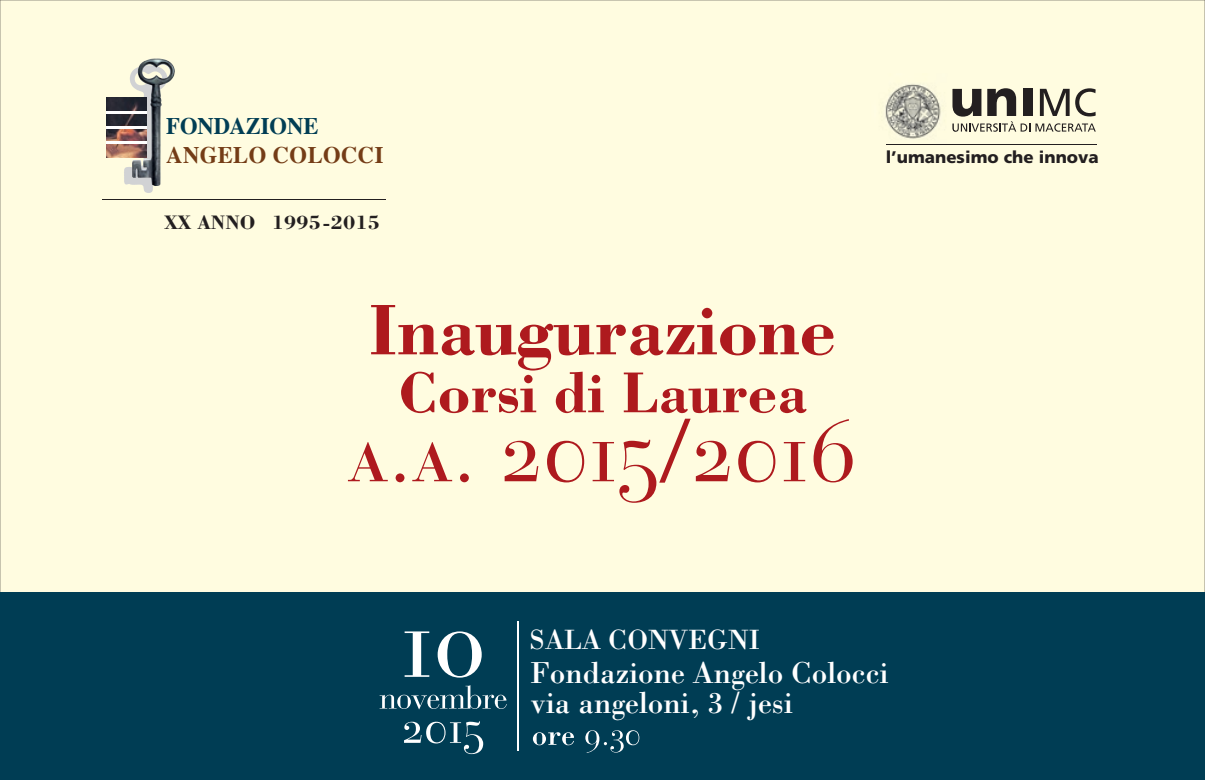
<style>
.page{position:relative;width:1205px;height:780px;background:#fff}
.page>*{position:absolute;margin:0;border:0;box-sizing:border-box;transform-origin:0 0}
.t1{font:86.75px "Bauer Bodoni Roman SC";color:#ae1a1e}
.t2{font:700 73.75px "Bodoni";color:#ae1a1e}
.t3{font:700 59.5px "Bodoni";color:#ae1a1e}
.t4{font:31.25px/30px "Bodoni";color:#fff}
.t5{font:28.75px "Bodoni";color:#fff}
.t6{font:700 23.75px "Times";letter-spacing:.02em;color:#743c16;scale:.95 1}
.t7{font:700 23.75px "Times";color:#003d54;scale:.95 1}
.t8{font:700 20.25px "Bodoni";color:#231f20}
.t9{font:900 16.75px "Frutiger";color:#231f20}
</style>
<div class="page">
<div style="left:0;top:0;width:1205px;height:592px;background:#fffce0"></div>
<div style="left:0;top:592px;width:1205px;height:188px;background:#003d54"></div>
<hr style="left:886px;top:144px;width:211px;height:1px;background:#231f20">
<img style="left:870px;top:73px;width:85px;height:73px">
<svg style="left:952px;top:88px;width:144px;height:44px;background:#aaa695"></svg>
<img style="left:886px;top:144px;width:69px;height:1px">
<img style="left:121px;top:62px;width:50px;height:135px">
<img style="left:132px;top:58px;width:25px;height:128px">
<img style="left:106px;top:98px;width:40px;height:59px">
<hr style="left:106px;top:112px;width:40px;height:2px;background:#fff">
<hr style="left:106px;top:126px;width:40px;height:3px;background:#fff">
<hr style="left:106px;top:141px;width:40px;height:3px;background:#fff">
<hr style="left:102px;top:199px;width:283px;height:1px;background:#231f20">
<svg style="left:533px;top:732px;width:41px;height:13px"></svg>
<svg style="left:585px;top:730px;width:54px;height:23px"></svg>
<svg style="left:380px;top:685px;width:127px;height:24px"></svg>
<svg style="left:404px;top:721px;width:79px;height:33px"></svg>
<hr style="left:517px;top:621px;width:1px;height:129px;background:#fff">
<svg style="left:405px;top:631px;width:24px;height:45px"></svg>
<svg style="left:438px;top:631px;width:44px;height:46px"></svg>
<p class="t7" style="left:166px;top:104px;width:162px">FONDAZIONE</p>
<p class="t6" style="left:166px;top:132px;width:230px">ANGELO COLOCCI</p>
<p class="t8" style="left:164px;top:210px;width:217px">XX ANNO 1995-2015</p>
<h2 class="t2" style="left:369px;top:284px;width:469px">Inaugurazione</h2>
<h3 class="t3" style="left:398px;top:355px;width:411px">Corsi di Laurea</h3>
<h1 class="t1" style="left:348px;top:401px;width:511px">a.a. 2015/2016</h1>
<p class="t9" style="left:885px;top:147px;width:214px">l’umanesimo che innova</p>
<p class="t5" style="left:529px;top:622px;width:232px">SALA CONVEGNI</p>
<p class="t4" style="left:530px;top:657px;width:359px">Fondazione Angelo Colocci via angeloni, 3 / jesi</p>
</div>
